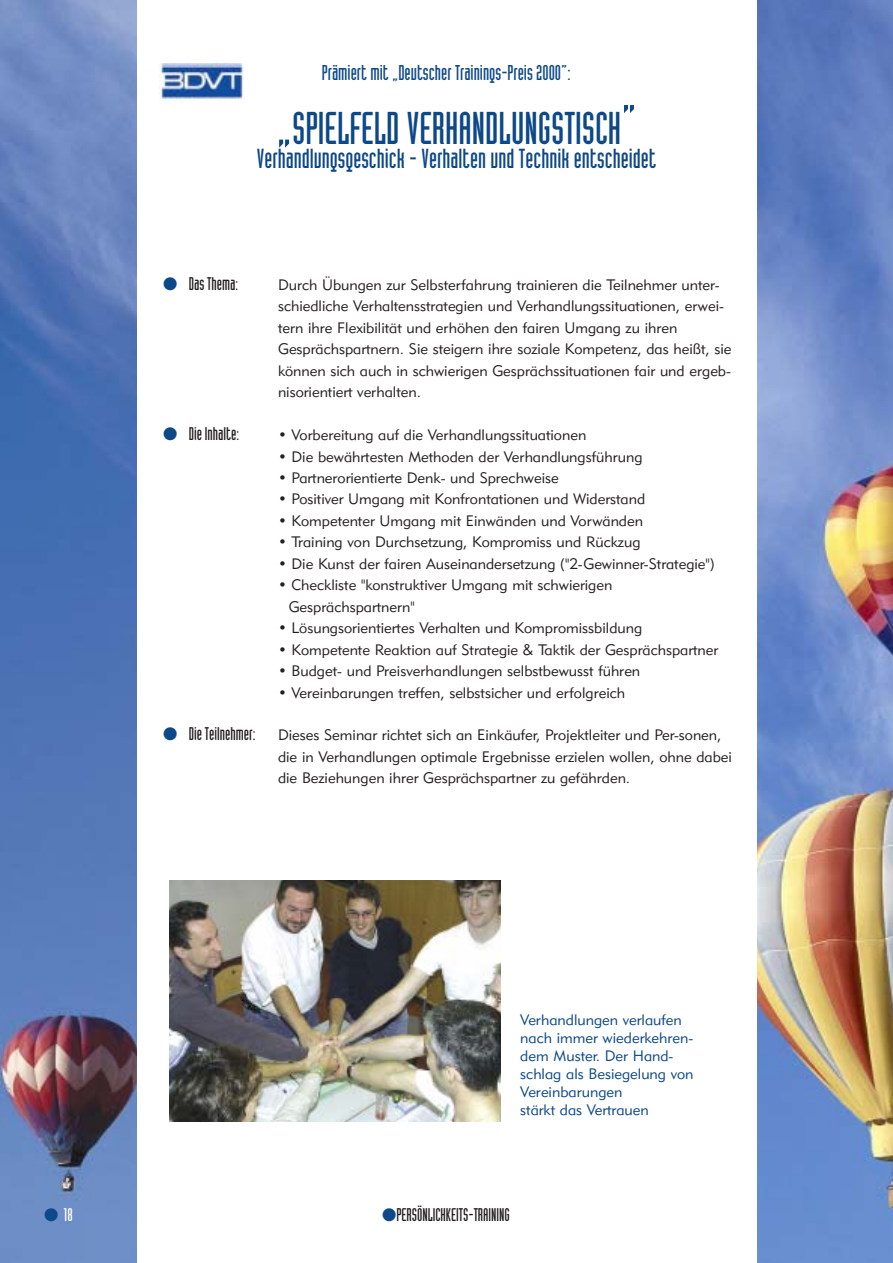
<style>
.page{position:relative;width:893px;height:1263px;background:#fff}
.page>*{position:absolute;margin:0;border:0;box-sizing:border-box;transform-origin:0 0}
.t1{font:45px "Industria Solid A";color:#0d4888}
.t2{font:27px "Industria Solid A";color:#0d4888}
.t3{font:21px "Industria Solid A";color:#0d4888}
.t4{font:18px "Industria Solid A";color:#231f1f}
.t5{font:18px "Industria Solid A";color:#fff}
.t6{font:15px/21.5px "Geometric 415 BT Lite A";color:#231f1f}
.t7{font:15px/18px "Geometric 415 BT Lite A";color:#0d4888}
.s1{color:#0d4888}
.s2{font-size:54px}
</style>
<div class="page">
<img style="left:0;top:0;width:136px;height:1263px">
<img style="left:757px;top:0;width:135px;height:1263px">
<img style="left:170px;top:880px;width:330px;height:242px">
<img style="left:159px;top:64px;width:86px;height:39px">
<p class="t5" style="left:44px;top:1208px;width:30px"><span class="s1">●</span> 18</p>
<h3 class="t3" style="left:322px;top:65px;width:250px">Prämiert mit „Deutscher Trainings-Preis 2000“:</h3>
<h1 class="t1" style="left:276px;top:112px;width:362px"><span class="s2">„</span>SPIELFELD VERHANDLUNGSTISCH<span class="s2">“</span></h1>
<h2 class="t2" style="left:257px;top:148px;width:401px">Verhandlungsgeschick - Verhalten und Technik entscheidet</h2>
<p class="t4" style="left:163px;top:277px;width:77px"><span class="s1">●</span> Das Thema:</p>
<p class="t4" style="left:163px;top:427px;width:78px"><span class="s1">●</span> Die Inhalte:</p>
<p class="t4" style="left:163px;top:728px;width:94px"><span class="s1">●</span> Die Teilnehmer:</p>
<p class="t6" style="left:278px;top:275px;width:455px">Durch Übungen zur Selbsterfahrung trainieren die Teilnehmer unter&shy;schiedliche Verhaltensstrategien und Verhandlungssituationen, erwei&shy;tern ihre Flexibilität und erhöhen den fairen Umgang zu ihren Gesprächspartnern. Sie steigern ihre soziale Kompetenz, das heißt, sie können sich auch in schwierigen Gesprächssituationen fair und ergeb&shy;nisorientiert verhalten.</p>
<p class="t6" style="left:278px;top:426px;width:310px">• Vorbereitung auf die Verhandlungssituationen</p>
<p class="t6" style="left:278px;top:447px;width:366px">• Die bewährtesten Methoden der Verhandlungsführung</p>
<p class="t6" style="left:278px;top:469px;width:282px">• Partnerorientierte Denk- und Sprechweise</p>
<p class="t6" style="left:278px;top:490px;width:369px">• Positiver Umgang mit Konfrontationen und Widerstand</p>
<p class="t6" style="left:278px;top:511px;width:366px">• Kompetenter Umgang mit Einwänden und Vorwänden</p>
<p class="t6" style="left:278px;top:533px;width:364px">• Training von Durchsetzung, Kompromiss und Rückzug</p>
<p class="t6" style="left:278px;top:554px;width:438px">• Die Kunst der fairen Auseinandersetzung ("2-Gewinner-Strategie")</p>
<p class="t6" style="left:289px;top:576px;width:325px;text-indent:-11px">• Checkliste "konstruktiver Umgang mit schwierigen<br>Gesprächspartnern"</p>
<p class="t6" style="left:278px;top:619px;width:366px">• Lösungsorientiertes Verhalten und Kompromissbildung</p>
<p class="t6" style="left:278px;top:640px;width:441px">• Kompetente Reaktion auf Strategie &amp; Taktik der Gesprächspartner</p>
<p class="t6" style="left:278px;top:662px;width:364px">• Budget- und Preisverhandlungen selbstbewusst führen</p>
<p class="t6" style="left:278px;top:683px;width:348px">• Vereinbarungen treffen, selbstsicher und erfolgreich</p>
<p class="t6" style="left:278px;top:726px;width:455px">Dieses Seminar richtet sich an Einkäufer, Projektleiter und Per-sonen, die in Verhandlungen optimale Ergebnisse erzielen wollen, ohne dabei die Beziehungen ihrer Gesprächspartner zu gefährden.</p>
<p class="t7" style="left:520px;top:1013px;width:175px">Verhandlungen verlaufen nach immer wiederkehren&shy;dem Muster. Der Hand&shy;schlag als Besiegelung von<br>Vereinbarungen<br>stärkt das Vertrauen</p>
<p class="t4" style="left:382px;top:1208px;width:129px"><span class="s1">●</span>PERSÖNLICHKEITS-TRAINING</p>
</div>
